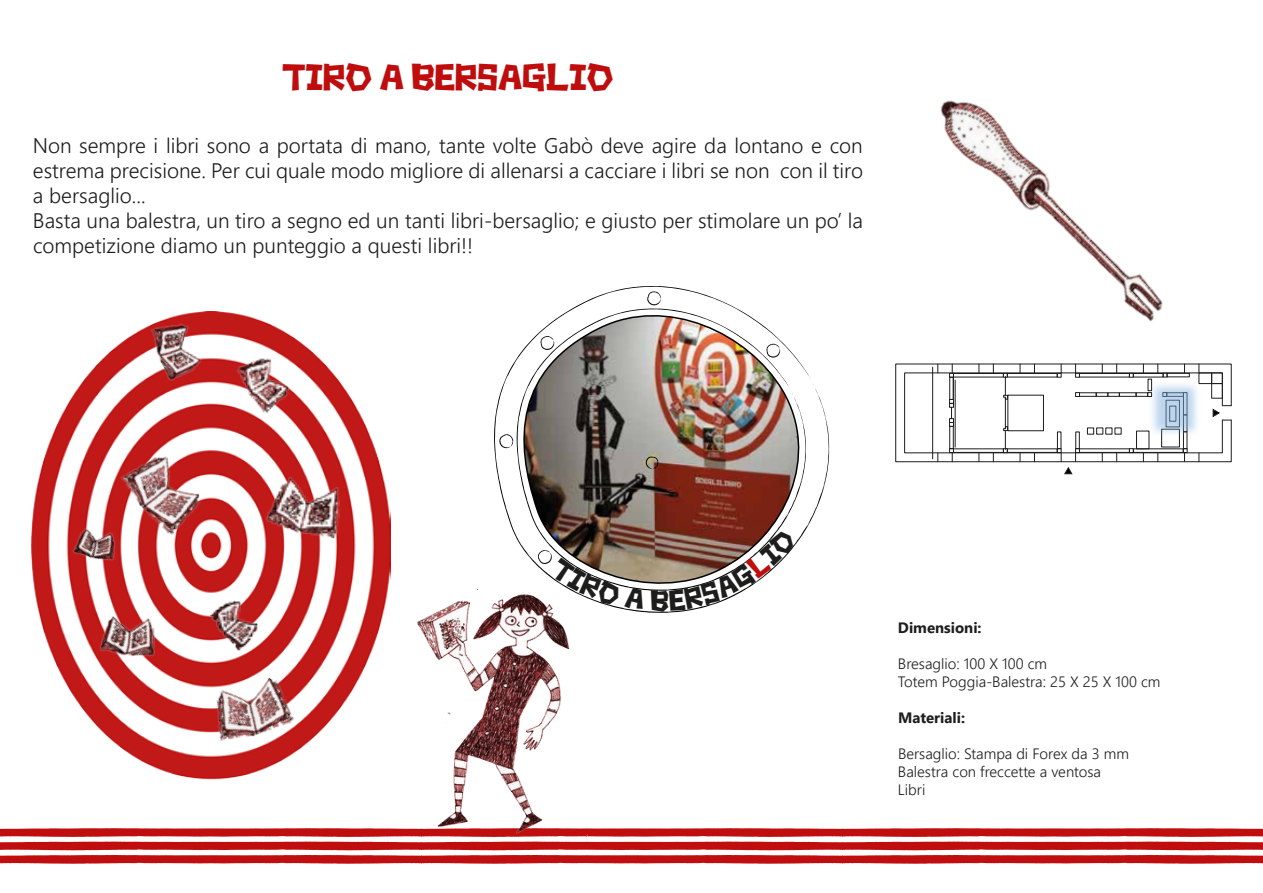
<style>
.page{position:relative;width:1263px;height:893px;background:#fff}
.page>*{position:absolute;margin:0;border:0;box-sizing:border-box;transform-origin:0 0}
.t1{font:31.5px "Square rough";color:#bf0d0d}
.t2{font:24.9px "Square rough";color:#1d1d1b}
.t3{font:300 21px/25.2px "Nirmala UI";color:#1d1d1b}
.t4{font:300 15px/18px "Nirmala UI";color:#1d1d1b}
.t5{font:700 15px "Nirmala UI";color:#1d1d1b}
</style>
<div class="page">
<svg style="left:0;top:828px;width:1263px;height:36px"></svg>
<svg style="left:895px;top:364px;width:206px;height:110px"></svg>
<img style="left:1101px;top:363px;width:131px;height:100px">
<svg style="left:494px;top:286px;width:335px;height:327px"></svg>
<img style="left:511px;top:293px;width:310px;height:312px">
<svg style="left:495px;top:426px;width:24px;height:22px"></svg>
<svg style="left:647px;top:291px;width:15px;height:14px"></svg>
<svg style="left:766px;top:344px;width:14px;height:14px"></svg>
<svg style="left:540px;top:336px;width:14px;height:14px"></svg>
<svg style="left:646px;top:456px;width:12px;height:13px"></svg>
<img style="left:402px;top:589px;width:185px;height:247px">
<img style="left:35px;top:311px;width:355px;height:409px">
<img style="left:218px;top:338px;width:153px;height:321px">
<img style="left:31px;top:494px;width:300px;height:286px">
<img style="left:111px;top:311px;width:107px;height:228px">
<img style="left:940px;top:100px;width:223px;height:222px">
<svg style="left:538px;top:550px;width:107px;height:60px"></svg>
<svg style="left:668px;top:524px;width:132px;height:87px"></svg>
<p class="t1" style="left:282px;top:60px;width:333px">TIRO A BERSAGLIO</p>
<p class="t3" style="left:33px;top:131px;width:832px">Non sempre i libri sono a portata di mano, tante volte Gabò deve agire da lontano e con estrema precisione. Per cui quale modo migliore di allenarsi a cacciare i libri se non con il tiro a bersaglio...<br>Basta una balestra, un tiro a segno ed un tanti libri-bersaglio; e giusto per stimolare un poʼ la competizione diamo un punteggio a questi libri!!</p>
<p class="t2" style="left:650px;top:587px;width:20px">B</p>
<p class="t5" style="left:898px;top:616px;width:85px">Dimensioni:</p>
<p class="t4" style="left:898px;top:653px;width:264px">Bresaglio: 100 X 100 cm<br>Totem Poggia-Balestra: 25 X 25 X 100 cm</p>
<p class="t5" style="left:898px;top:706px;width:69px">Materiali:</p>
<p class="t4" style="left:898px;top:743px;width:232px">Bersaglio: Stampa di Forex da 3 mm<br>Balestra con freccette a ventosa<br>Libri</p>
</div>
